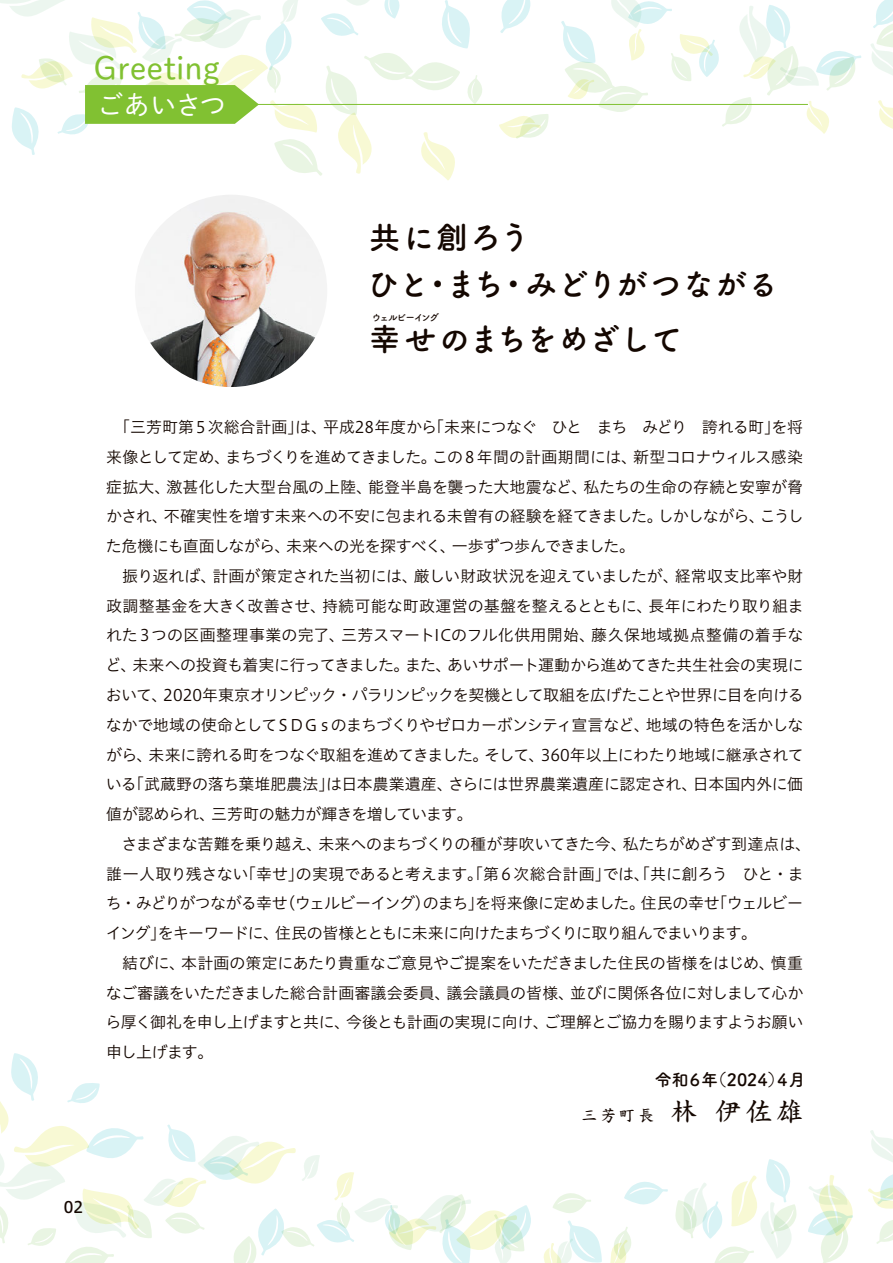
<style>
.page{position:relative;width:893px;height:1263px;background:#fff}
.page>*{position:absolute;margin:0;border:0;box-sizing:border-box;transform-origin:0 0}
.t1{font:700 31.95px/46.8px "Tsuku A Rd Gothic";color:#140700}
.t2{font:700 31.95px "Tsuku A Rd Gothic";letter-spacing:-.02em;color:#140700}
.t3{font:31.95px "Shuei M Go Std L";color:#81c132}
.t4{font:26.55px "Shuei M Go Std L";letter-spacing:-.03em;color:#fff}
.t5{font:700 16.95px "Tsuku A Rd Gothic";color:#140700}
.t6{font:700 16.95px "RA Hana Renge Std";color:#140700}
.t7{font:15.9px/29.7px "Hiragino UD Sans Std N W3";letter-spacing:-.025em;color:#140700}
.t8{font:15.9px "Hiragino UD Sans Std N W5";color:#140700}
.t9{font:700 9.6px "Tsuku A Rd Gothic";letter-spacing:-.11em;color:#140700}
.s1{font-size:27.6px}
</style>
<div class="page">
<svg style="left:499px;top:114px;width:50px;height:25px"></svg>
<svg style="left:500px;top:0;width:30px;height:33px"></svg>
<svg style="left:871px;top:0;width:22px;height:64px"></svg>
<svg style="left:559px;top:0;width:302px;height:134px"></svg>
<svg style="left:624px;top:1182px;width:44px;height:23px"></svg>
<svg style="left:876px;top:1223px;width:17px;height:21px"></svg>
<svg style="left:808px;top:1175px;width:45px;height:88px"></svg>
<svg style="left:675px;top:1159px;width:122px;height:104px"></svg>
<svg style="left:610px;top:1227px;width:21px;height:36px"></svg>
<svg style="left:543px;top:1193px;width:59px;height:70px"></svg>
<svg style="left:0;top:1053px;width:531px;height:210px"></svg>
<img style="left:868px;top:64px;width:25px;height:1159px">
<img style="left:135px;top:195px;width:192px;height:192px;border-radius:96px">
<svg style="left:0;top:0;width:484px;height:180px"></svg>
<hr style="left:257px;top:104px;width:551px;height:1px;background:#81c132">
<h1 class="t3" style="left:94px;top:44px;width:128px">Greeting</h1>
<h2 class="t4" style="left:97px;top:85px;width:130px">ごあいさつ</h2>
<h1 class="t1" style="left:367px;top:212px;width:413px">共に創ろう<br>ひと・まち・みどりがつながる</h1>
<h1 class="t2" style="left:369px;top:315px;width:315px">幸せのまちをめざして</h1>
<p class="t9" style="left:372px;top:310px;width:69px">ウェルビーイング</p>
<p class="t7" style="left:105px;top:411px;width:707px">　「三芳町第５次総合計画」は、平成28年度から「未来につなぐ　ひと　まち　みどり　誇れる町」を将来像として定め、まちづくりを進めてきました。この８年間の計画期間には、新型コロナウィルス感染症拡大、激甚化した大型台風の上陸、能登半島を襲った大地震など、私たちの生命の存続と安寧が脅かされ、不確実性を増す未来への不安に包まれる未曽有の経験を経てきました。しかしながら、こうした危機にも直面しながら、未来への光を探すべく、一歩ずつ歩んできました。<br>　振り返れば、計画が策定された当初には、厳しい財政状況を迎えていましたが、経常収支比率や財政調整基金を大きく改善させ、持続可能な町政運営の基盤を整えるとともに、長年にわたり取り組まれた３つの区画整理事業の完了、三芳スマートICのフル化供用開始、藤久保地域拠点整備の着手など、未来への投資も着実に行ってきました。また、あいサポート運動から進めてきた共生社会の実現において、2020年東京オリンピック・パラリンピックを契機として取組を広げたことや世界に目を向けるなかで地域の使命としてＳＤＧｓのまちづくりやゼロカーボンシティ宣言など、地域の特色を活かしながら、未来に誇れる町をつなぐ取組を進めてきました。そして、360年以上にわたり地域に継承されている「武蔵野の落ち葉堆肥農法」は日本農業遺産、さらには世界農業遺産に認定され、日本国内外に価値が認められ、三芳町の魅力が輝きを増しています。<br>　さまざまな苦難を乗り越え、未来へのまちづくりの種が芽吹いてきた今、私たちがめざす到達点は、誰一人取り残さない「幸せ」の実現であると考えます。「第６次総合計画」では、「共に創ろう　ひと・まち・みどりがつながる幸せ（ウェルビーイング）のまち」を将来像に定めました。住民の幸せ「ウェルビーイング」をキーワードに、住民の皆様とともに未来に向けたまちづくりに取り組んでまいります。<br>　結びに、本計画の策定にあたり貴重なご意見やご提案をいただきました住民の皆様をはじめ、慎重なご審議をいただきました総合計画審議会委員、議会議員の皆様、並びに関係各位に対しまして心から厚く御礼を申し上げますと共に、今後とも計画の実現に向け、ご理解とご協力を賜りますようお願い申し上げます。</p>
<p class="t5" style="left:655px;top:1066px;width:153px">令和６年（2024）４月</p>
<p class="t6" style="left:581px;top:1107px;width:224px">三芳町長 <span class="s1">林 伊佐雄</span></p>
<p class="t8" style="left:64px;top:1195px;width:21px">02</p>
</div>
